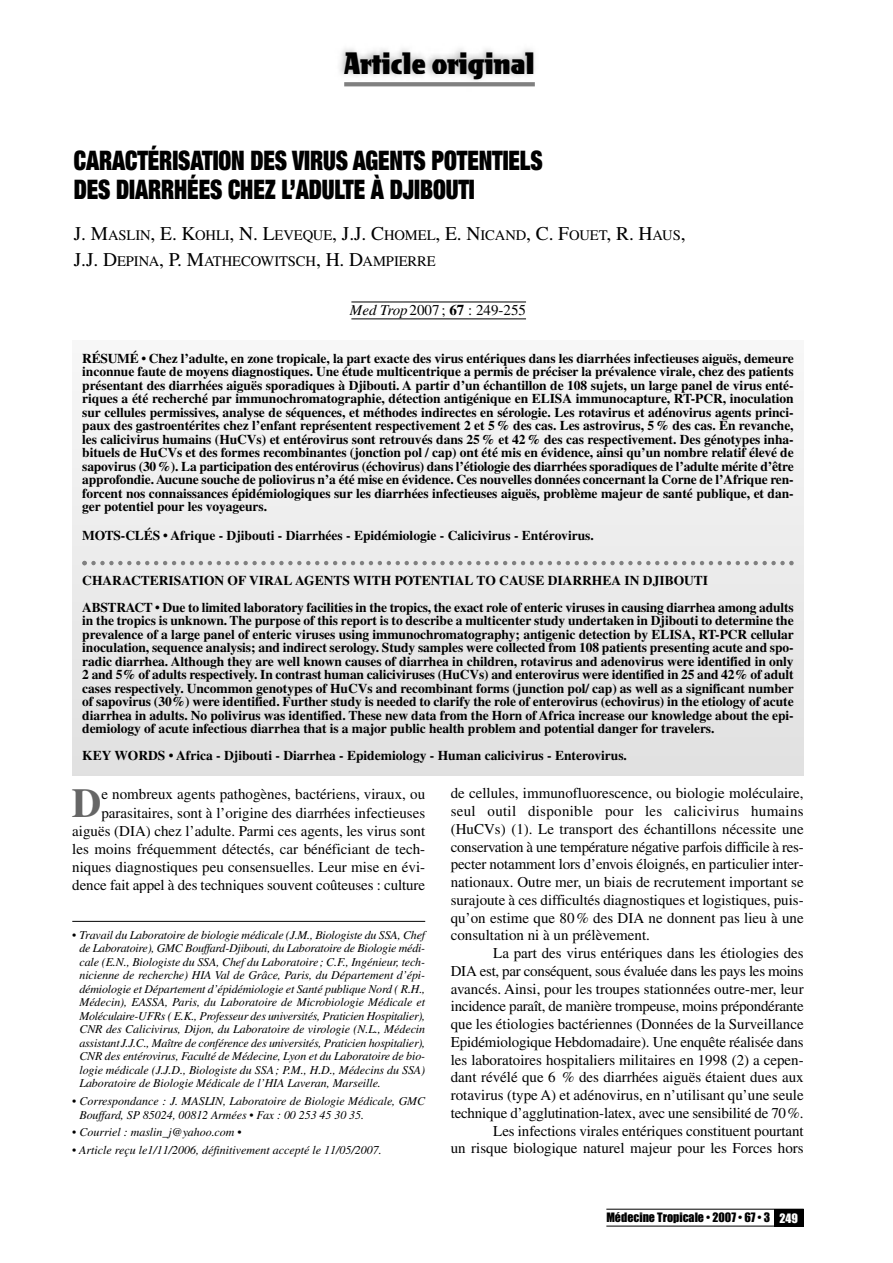
<style>
.page{position:relative;width:893px;height:1263px;background:#fff}
.page>*{position:absolute;margin:0;border:0;box-sizing:border-box;transform-origin:0 0}
.t1{font:700 40.95px "Times";color:#666}
.t2{font:900 expanded 27px/29.2px "Helvetica Neue";letter-spacing:-.005em;color:#000;scale:.85 1}
.t3{font:27px "Freshet";color:#000}
.t4{font:15px/17.7px "Times";color:#000;text-align:right}
.t5{font:14.7px/26px "Times";letter-spacing:-.005em;color:#000}
.t6{font:700 13.5px/13.5px "Times";letter-spacing:-.005em;color:#000;text-align:justify}
.t7{font:italic 12px/13.5px "Times";letter-spacing:-.005em;color:#000;text-align:justify}
.t8{font:12px "Impact";color:#000}
.s1{font-size:19.5px}
.s2{font-style:italic}
.s3{font-weight:700}
.s4{color:#fff}
</style>
<div class="page">
<hr style="left:606px;top:1209px;width:198px;height:1px;background:#000">
<hr style="left:606px;top:1226px;width:198px;height:1px;background:#000">
<div style="left:774px;top:1209px;width:30px;height:17px;background:#000"></div>
<svg style="left:344px;top:82px;width:191px;height:4px"></svg>
<div style="left:72px;top:340px;width:732px;height:436px;background:linear-gradient(to bottom,#f7f7f7,#e1e1e1)"></div>
<svg style="left:82px;top:340px;width:712px;height:410px"></svg>
<hr style="left:72px;top:921px;width:353px;height:1px;background:#000">
<hr style="left:351px;top:302px;width:175px;height:1px;background:#000">
<hr style="left:351px;top:318px;width:175px;height:1px;background:#000">
<h2 class="t3" style="left:344px;top:49px;width:192px">Article original</h2>
<h2 class="t2" style="left:74px;top:148px;width:553px">CARACTÉRISATION DES VIRUS AGENTS POTENTIELS<br>DES DIARRHÉES CHEZ L’ADULTE À DJIBOUTI</h2>
<p class="t5" style="left:74px;top:223px;width:613px"><span class="s1">J. M</span>ASLIN<span class="s1">, E. K</span>OHLI<span class="s1">, N. L</span>EVEQUE<span class="s1">, J.J. C</span>HOMEL<span class="s1">, E. N</span>ICAND<span class="s1">, C. F</span>OUET<span class="s1">, R. H</span>AUS<span class="s1">,<br>J.J. D</span>EPINA<span class="s1">, P. M</span>ATHECOWITSCH<span class="s1">, H. D</span>AMPIERRE</p>
<p class="t4" style="left:350px;top:303px;width:178px"><span class="s2">Med Trop</span>2007; <span class="s3">67</span> : 249-255</p>
<p class="t6" style="left:82px;top:353px;width:713px">RÉSUMÉ • Chez l’adulte, en zone tropicale, la part exacte des virus entériques dans les diarrhées infectieuses aiguës, demeure inconnue faute de moyens diagnostiques. Une étude multicentrique a permis de préciser la prévalence virale, chez des patients présentant des diarrhées aiguës sporadiques à Djibouti. A partir d’un échantillon de 108 sujets, un large panel de virus enté&shy;riques a été recherché par immunochromatographie, détection antigénique en ELISA immunocapture, RT-PCR, inoculation sur cellules permissives, analyse de séquences, et méthodes indirectes en sérologie. Les rotavirus et adénovirus agents princi&shy;paux des gastroentérites chez l’enfant représentent respectivement 2 et 5% des cas. Les astrovirus, 5% des cas. En revanche, les calicivirus humains (HuCVs) et entérovirus sont retrouvés dans 25% et 42% des cas respectivement. Des génotypes inha&shy;bituels de HuCVs et des formes recombinantes (jonction pol / cap) ont été mis en évidence, ainsi qu’un nombre relatif élevé de sapovirus (30%). La participation des entérovirus (échovirus) dans l’étiologie des diarrhées sporadiques de l’adulte mérite d’être approfondie.Aucune souche de poliovirus n’a été mise en évidence. Ces nouvelles données concernant la Corne de l’Afrique ren&shy;forcent nos connaissances épidémiologiques sur les diarrhées infectieuses aiguës, problème majeur de santé publique, et dan&shy;ger potentiel pour les voyageurs.</p>
<p class="t6" style="left:82px;top:530px;width:513px">MOTS-CLÉS • Afrique - Djibouti - Diarrhées - Epidémiologie - Calicivirus - Entérovirus.</p>
<p class="t6" style="left:82px;top:568px;width:713px;line-height:27px">CHARACTERISATION OF VIRAL AGENTS WITH POTENTIAL TO CAUSE DIARRHEA IN DJIBOUTI<br>ABSTRACT • Due to limited laboratory facilities in the tropics, the exact role of enteric viruses in causing diarrhea among adults</p>
<p class="t6" style="left:82px;top:615px;width:713px">in the tropics is unknown. The purpose of this report is to describe a multicenter study undertaken in Djibouti to determine the prevalence of a large panel of enteric viruses using immunochromatography; antigenic detection by ELISA, RT-PCR cellular inoculation, sequence analysis; and indirect serology. Study samples were collected from 108 patients presenting acute and spo&shy;radic diarrhea. Although they are well known causes of diarrhea in children, rotavirus and adenovirus were identified in only 2 and 5% of adults respectively. In contrast human caliciviruses (HuCVs) and enterovirus were identified in 25 and 42% of adult cases respectively. Uncommon genotypes of HuCVs and recombinant forms (junction pol/ cap) as well as a significant number of sapovirus (30%) were identified. Further study is needed to clarify the role of enterovirus (echovirus) in the etiology of acute diarrhea in adults. No polivirus was identified. These new data from the Horn of Africa increase our knowledge about the epi&shy;demiology of acute infectious diarrhea that is a major public health problem and potential danger for travelers.</p>
<p class="t6" style="left:82px;top:750px;width:546px">KEY WORDS • Africa - Djibouti - Diarrhea - Epidemiology - Human calicivirus - Enterovirus.</p>
<p class="t4" style="left:72px;top:787px;width:354px">e nombreux agents pathogènes, bactériens, viraux, ou parasitaires, sont à l’origine des diarrhées infectieuses aiguës (DIA) chez l’adulte. Parmi ces agents, les virus sont les moins fréquemment détectés, car bénéficiant de tech&shy;niques diagnostiques peu consensuelles. Leur mise en évi&shy;dence fait appel à des techniques souvent coûteuses : culture</p>
<p class="t4" style="left:451px;top:786px;width:354px;text-align:justify">de cellules, immunofluorescence, ou biologie moléculaire, seul outil disponible pour les calicivirus humains (HuCVs) (1). Le transport des échantillons nécessite une conservation à une température négative parfois difficile à res&shy;pecter notamment lors d’envois éloignés, en particulier inter&shy;nationaux. Outre mer, un biais de recrutement important se surajoute à ces difficultés diagnostiques et logistiques, puis&shy;qu’on estime que 80% des DIA ne donnent pas lieu à une consultation ni à un prélèvement.</p>
<p class="t4" style="left:451px;top:946px;width:354px">La part des virus entériques dans les étiologies des<br>DIA est, par conséquent, sous évaluée dans les pays les moins avancés. Ainsi, pour les troupes stationnées outre-mer, leur incidence paraît, de manière trompeuse, moins prépondérante que les étiologies bactériennes (Données de la Surveillance Epidémiologique Hebdomadaire). Une enquête réalisée dans les laboratoires hospitaliers militaires en 1998 (2) a cepen&shy;dant révélé que 6 % des diarrhées aiguës étaient dues aux rotavirus (type A) et adénovirus, en n’utilisant qu’une seule technique d’agglutination-latex, avec une sensibilité de 70%.<br>Les infections virales entériques constituent pourtant<br>un risque biologique naturel majeur pour les Forces hors</p>
<h1 class="t1" style="left:72px;top:789px;width:31px">D</h1>
<p class="t7" style="left:79px;top:929px;width:347px;text-indent:-7px">• Travail du Laboratoire de biologie médicale (J.M., Biologiste du SSA, Chef de Laboratoire), GMC Bouffard-Djibouti, du Laboratoire de Biologie médi&shy;cale (E.N., Biologiste du SSA, Chef du Laboratoire ; C.F., Ingénieur, tech&shy;nicienne de recherche) HIA Val de Grâce, Paris, du Département d’épi&shy;démiologie et Département d’épidémiologie et Santé publique Nord ( R.H., Médecin), EASSA, Paris, du Laboratoire de Microbiologie Médicale et Moléculaire-UFRs ( E.K., Professeur des universités, Praticien Hospitalier), CNR des Calicivirus, Dijon, du Laboratoire de virologie (N.L., Médecin assistantJ.J.C., Maître de conférence des universités, Praticien hospitalier), CNR des entérovirus, Faculté de Médecine, Lyon et du Laboratoire de bio&shy;logie médicale (J.J.D., Biologiste du SSA; P.M., H.D., Médecins du SSA)<br>Laboratoire de Biologie Médicale de l’HIA Laveran, Marseille.</p>
<p class="t7" style="left:79px;top:1095px;width:347px;text-indent:-7px">• Correspondance : J. MASLIN, Laboratoire de Biologie Médicale, GMC<br>Bouffard, SP 85024, 00812 Armées • Fax : 00 253 45 30 35.</p>
<p class="t7" style="left:72px;top:1127px;width:171px">• Courriel : maslin_j@yahoo.com •</p>
<p class="t7" style="left:72px;top:1144px;width:311px">• Article reçu le1/11/2006, définitivement accepté le 11/05/2007.</p>
<p class="t8" style="left:606px;top:1211px;width:193px">Médecine Tropicale • 2007 • 67 • 3 <span class="s4">249</span></p>
</div>
